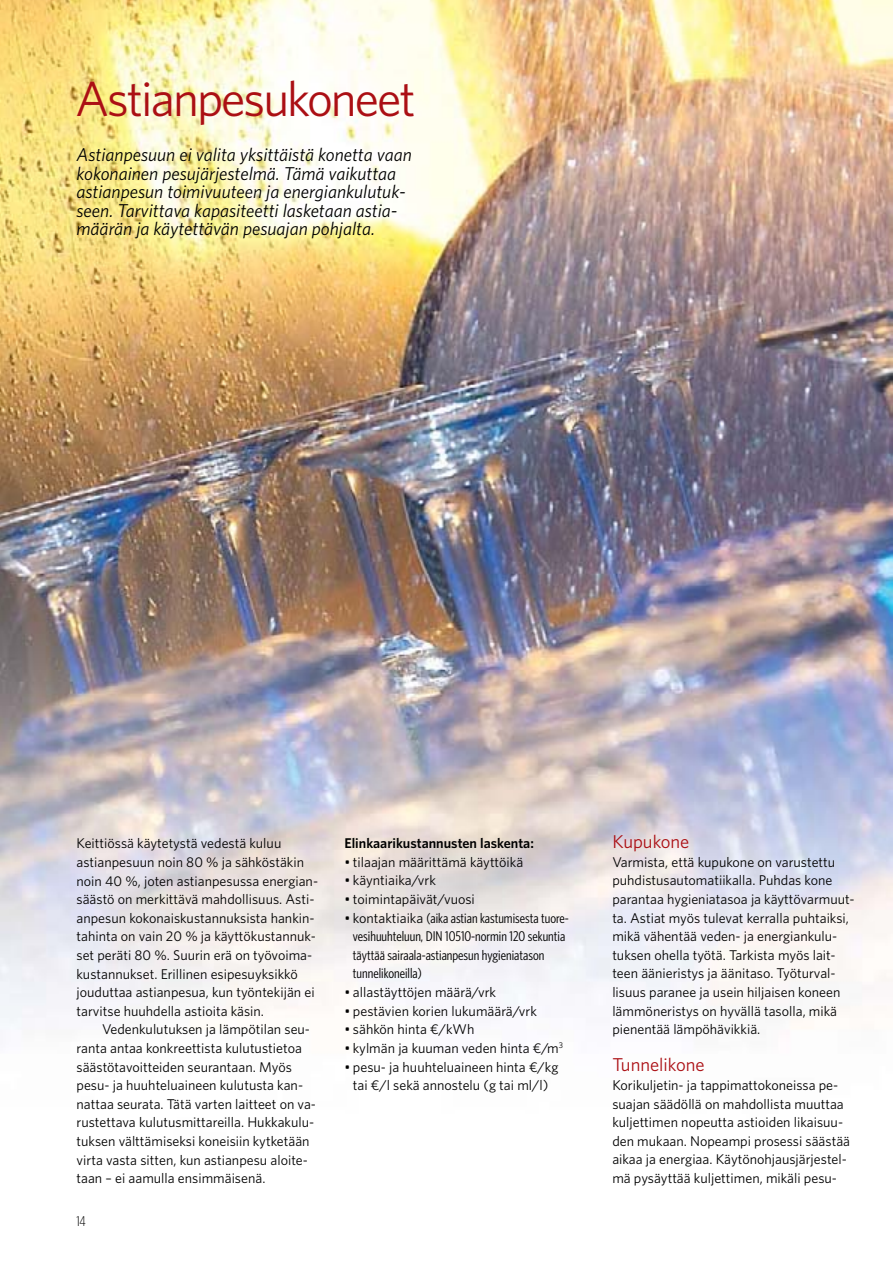
<style>
.page{position:relative;width:893px;height:1263px;background:#fff}
.page>*{position:absolute;margin:0;border:0;box-sizing:border-box;transform-origin:0 0}
.t1{font:49.5px "Whitney";letter-spacing:-.04em;color:#ab0f14}
.t2{font:italic 18.6px/18.6px "Whitney";color:#000}
.t3{font:18.6px "Whitney";color:#ab0f14}
.t4{font:14.1px/18.6px "Whitney";color:#000}
.t5{font:14.1px/18.6px "Whitney Condensed";color:#000}
.t6{font:600 14.1px "Whitney";color:#000}
.t7{font:300 14.1px "Whitney Condensed";color:#000}
.s1{font-family:"Whitney"}
</style>
<div class="page">
<img style="left:0;top:0;width:893px;height:1028px">
<h1 class="t1" style="left:75px;top:66px;width:342px">Astianpesukoneet</h1>
<p class="t2" style="left:77px;top:145px;width:337px">Astianpesuun ei valita yksittäistä konetta vaan kokonainen pesujärjestelmä. Tämä vaikuttaa astianpesun toimivuuteen ja energiankulutuk&shy;seen. Tarvittava kapasiteetti lasketaan astia&shy;määrän ja käytettävän pesuajan pohjalta.</p>
<p class="t4" style="left:77px;top:834px;width:243px">Keittiössä käytetystä vedestä kuluu astianpesuun noin 80 % ja sähköstäkin noin 40 %, joten astianpesussa energian&shy;säästö on merkittävä mahdollisuus. Asti&shy;anpesun kokonaiskustannuksista hankin&shy;tahinta on vain 20 % ja käyttökustannuk&shy;set peräti 80 %. Suurin erä on työvoima&shy;kustannukset. Erillinen esipesuyksikkö jouduttaa astianpesua, kun työntekijän ei tarvitse huuhdella astioita käsin.</p>
<p class="t4" style="left:77px;top:1020px;width:241px;text-indent:26px">Vedenkulutuksen ja lämpötilan seu&shy;ranta antaa konkreettista kulutustietoa säästötavoitteiden seurantaan. Myös pesu- ja huuhteluaineen kulutusta kan&shy;nattaa seurata. Tätä varten laitteet on va&shy;rustettava kulutusmittareilla. Hukkakulu&shy;tuksen välttämiseksi koneisiin kytketään virta vasta sitten, kun astianpesu aloite&shy;taan – ei aamulla ensimmäisenä.</p>
<p class="t7" style="left:76px;top:1213px;width:11px">14</p>
<p class="t6" style="left:344px;top:834px;width:191px">Elinkaarikustannusten laskenta:</p>
<p class="t4" style="left:344px;top:852px;width:180px">• tilaajan määrittämä käyttöikä</p>
<p class="t4" style="left:344px;top:871px;width:93px">• käyntiaika/vrk</p>
<p class="t4" style="left:344px;top:889px;width:132px">• toimintapäivät/vuosi</p>
<p class="t5" style="left:353px;top:908px;width:217px;text-indent:-9px"><span class="s1">• kontaktiaika</span> (aika astian kastumisesta tuore&shy;vesihuuhteluun, DIN 10510-normin 120 sekuntia täyttää sairaala-astianpesun hygieniatason tunnelikoneilla)</p>
<p class="t4" style="left:344px;top:982px;width:153px">• allastäyttöjen määrä/vrk</p>
<p class="t4" style="left:344px;top:1001px;width:194px">• pestävien korien lukumäärä/vrk</p>
<p class="t4" style="left:344px;top:1020px;width:132px">• sähkön hinta €/kWh</p>
<p class="t4" style="left:344px;top:1038px;width:220px">• kylmän ja kuuman veden hinta €/m<sup>3</sup></p>
<p class="t4" style="left:344px;top:1057px;width:216px;text-align:center">• pesu- ja huuhteluaineen hinta €/kg tai €/l sekä annostelu (g tai ml/l)</p>
<h2 class="t3" style="left:612px;top:829px;width:79px">Kupukone</h2>
<p class="t4" style="left:612px;top:852px;width:244px">Varmista, että kupukone on varustettu puhdistusautomatiikalla. Puhdas kone parantaa hygieniatasoa ja käyttövarmuut&shy;ta. Astiat myös tulevat kerralla puhtaiksi, mikä vähentää veden- ja energiankulu&shy;tuksen ohella työtä. Tarkista myös lait&shy;teen äänieristys ja äänitaso. Työturval&shy;lisuus paranee ja usein hiljaisen koneen lämmöneristys on hyvällä tasolla, mikä pienentää lämpöhävikkiä.</p>
<h2 class="t3" style="left:612px;top:1052px;width:94px">Tunnelikone</h2>
<p class="t4" style="left:612px;top:1075px;width:239px">Korikuljetin- ja tappimattokoneissa pe&shy;suajan säädöllä on mahdollista muuttaa kuljettimen nopeutta astioiden likaisuu&shy;den mukaan. Nopeampi prosessi säästää aikaa ja energiaa. Käytönohjausjärjestel&shy;mä pysäyttää kuljettimen, mikäli pesu-</p>
</div>
